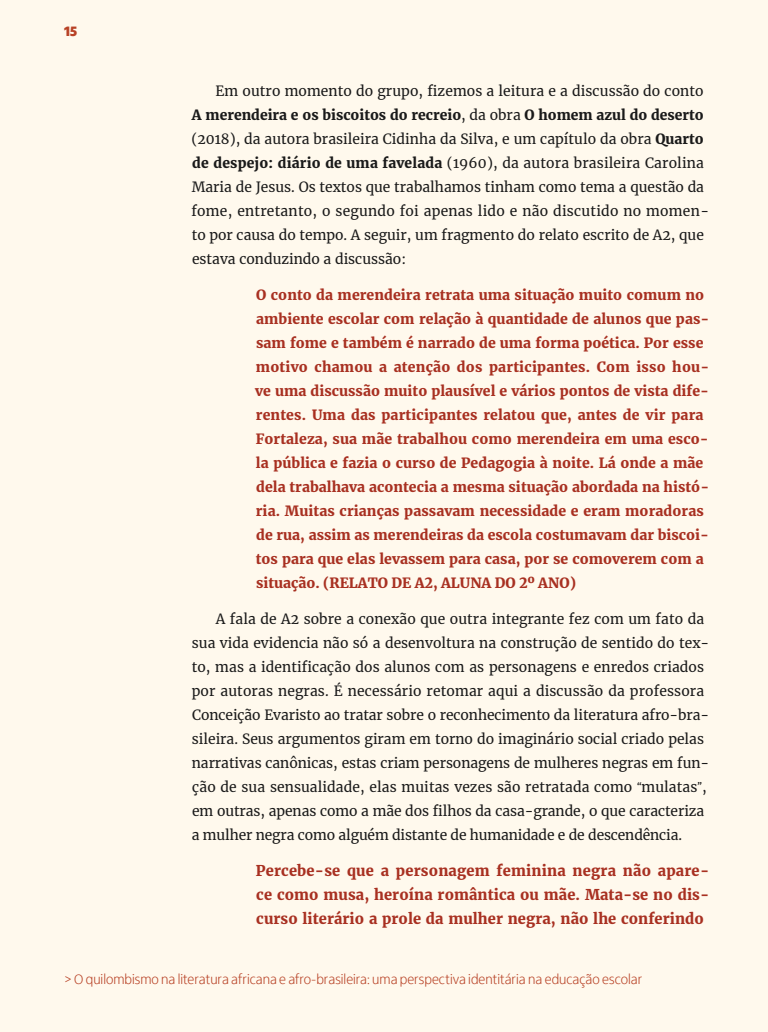
<style>
.page{position:relative;width:768px;height:1032px;background:#fff9ed}
.page>*{position:absolute;margin:0;border:0;box-sizing:border-box;transform-origin:0 0}
.t1{font:900 14.75px/24px "Merriweather";letter-spacing:.005em;color:#a83021;text-align:justify}
.t2{font:14px/24px "Merriweather";letter-spacing:.005em;color:#1a1a1a}
.t3{font:900 14px/24px "Merriweather";letter-spacing:.005em;color:#a83021}
.t4{font:300 14px "Itau Display";color:#b84226}
.t5{font:900 14px "Itau Display";color:#b84226}
.s1{font-weight:900}
.s2{font-family:"Faustina"}
</style>
<div class="page">
<p class="t5" style="left:64px;top:23px;width:15px">15</p>
<p class="t2" style="left:192px;top:79px;width:519px;text-indent:24px">Em outro momento do grupo, fizemos a leitura e a discussão do conto <span class="s1">A merendeira e os biscoitos do recreio</span>, da obra <span class="s1">O homem azul do deserto </span>(2018), da autora brasileira Cidinha da Silva, e um capítulo da obra <span class="s1">Quarto de despejo: diário de uma favelada</span> (1960), da autora brasileira Carolina Maria de Jesus. Os textos que trabalhamos tinham como tema a questão da fome, entretanto, o segundo foi apenas lido e não discutido no momen&shy;to por causa do tempo. A seguir, um fragmento do relato escrito de A2, que estava conduzindo a discussão:</p>
<p class="t3" style="left:255px;top:282px;width:456px">O conto da merendeira retrata uma situação muito comum no ambiente escolar com relação à quantidade de alunos que pas&shy;sam fome e também é narrado de uma forma poética. Por esse motivo chamou a atenção dos participantes. Com isso hou&shy;ve uma discussão muito plausível e vários pontos de vista dife&shy;rentes. Uma das participantes relatou que, antes de vir para Fortaleza, sua mãe trabalhou como merendeira em uma esco&shy;la pública e fazia o curso de Pedagogia à noite. Lá onde a mãe dela trabalhava acontecia a mesma situação abordada na histó&shy;ria. Muitas crianças passavam necessidade e eram moradoras de rua, assim as merendeiras da escola costumavam dar biscoi&shy;tos para que elas levassem para casa, por se comoverem com a situação. (RELATO DE A2, ALUNA DO 2º ANO)</p>
<p class="t2" style="left:192px;top:607px;width:519px;text-indent:24px">A fala de A2 sobre a conexão que outra integrante fez com um fato da sua vida evidencia não só a desenvoltura na construção de sentido do tex&shy;to, mas a identificação dos alunos com as personagens e enredos criados por autoras negras. É necessário retomar aqui a discussão da professora Conceição Evaristo ao tratar sobre o reconhecimento da literatura afro-bra&shy;sileira. Seus argumentos giram em torno do imaginário social criado pelas narrativas canônicas, estas criam personagens de mulheres negras em fun&shy;ção de sua sensualidade, elas muitas vezes são retratada como <span class="s2">“</span>mulatas<span class="s2">”</span>, em outras, apenas como a mãe dos filhos da casa-grande, o que caracteriza a mulher negra como alguém distante de humanidade e de descendência.</p>
<p class="t1" style="left:256px;top:858px;width:455px">Percebe-se que a personagem feminina negra não apare&shy;ce como musa, heroína romântica ou mãe. Mata-se no dis&shy;curso literário a prole da mulher negra, não lhe conferindo</p>
<p class="t4" style="left:64px;top:971px;width:580px">&gt; O quilombismo na literatura africana e afro-brasileira: uma perspectiva identitária na educação escolar</p>
</div>
